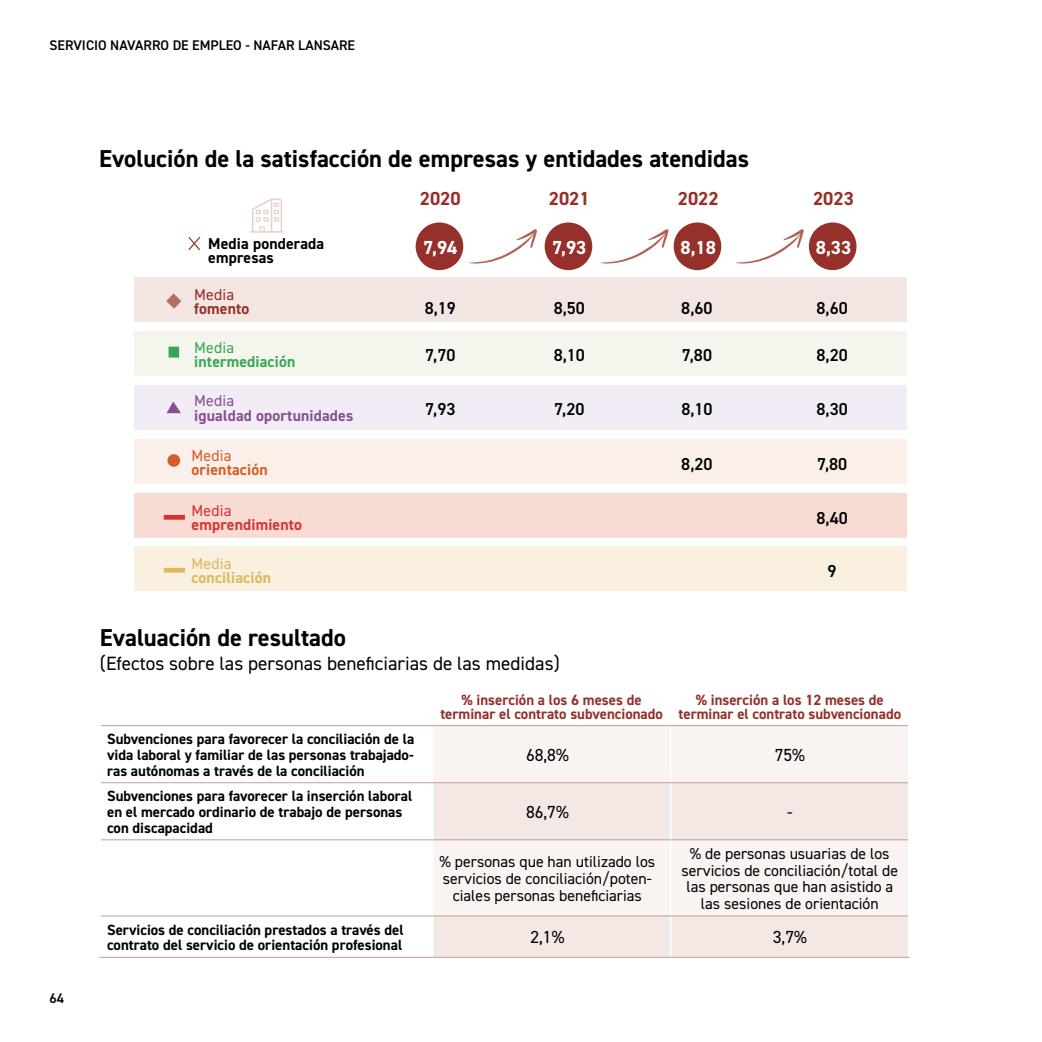
<style>
.page{position:relative;width:1042px;height:1042px;background:#fff}
.page>*{position:absolute;margin:0;border:0;box-sizing:border-box;transform-origin:0 0}
.t1{font:700 24.5px "DIN2014";color:#000}
.t2{font:19.25px "DIN2014";color:#000}
.t3{font:700 18.9px "DIN2014";color:#96302a}
.t4{font:700 18.9px "DIN2014";color:#fff}
.t5{font:17.5px "DIN2014";color:#000}
.t6{font:600 17.32px "DIN2014";color:#000}
.t7{font:15.75px/16.6px "DIN2014";color:#000;text-align:center}
.t8{font:700 15.75px/14.2px "DIN2014";letter-spacing:.01em;color:#000}
.t9{font:700 15.75px "DIN2014";letter-spacing:.01em;color:#865090}
.t10{font:700 15.75px "DIN2014";letter-spacing:.01em;color:#3aa655}
.t11{font:700 15.75px "DIN2014";letter-spacing:.01em;color:#d53435}
.t12{font:700 15.75px "DIN2014";letter-spacing:.01em;color:#deb85b}
.t13{font:700 15.75px "DIN2014";letter-spacing:.01em;color:#d45c2a}
.t14{font:700 15.75px "DIN2014";letter-spacing:.01em;color:#96302a}
.t15{font:15.75px "DIN2014";letter-spacing:.01em;color:#96302a}
.t16{font:15.75px "DIN2014";letter-spacing:.01em;color:#3aa655}
.t17{font:15.75px "DIN2014";letter-spacing:.01em;color:#865090}
.t18{font:15.75px "DIN2014";letter-spacing:.01em;color:#d45c2a}
.t19{font:15.75px "DIN2014";letter-spacing:.01em;color:#d53435}
.t20{font:15.75px "DIN2014";letter-spacing:.01em;color:#deb85b}
.t21{font:700 14.88px/15.8px "DIN2014";color:#000}
.t22{font:700 14.88px/14px "DIN2014";color:#96302a;text-align:center}
.t23{font:600 14px "DIN2014";color:#000}
</style>
<div class="page">
<div style="left:134px;top:439px;width:773px;height:44px;background:#fbf0e9"></div>
<div style="left:134px;top:493px;width:773px;height:45px;background:#f8dcd3"></div>
<div style="left:134px;top:546px;width:773px;height:45px;background:#f9f0e0"></div>
<div style="left:134px;top:277px;width:773px;height:45px;background:#f2e5e2"></div>
<div style="left:134px;top:331px;width:773px;height:45px;background:#f4f6ee"></div>
<div style="left:134px;top:385px;width:773px;height:45px;background:#f1ecf5"></div>
<svg style="left:469px;top:229px;width:68px;height:35px"></svg>
<svg style="left:601px;top:229px;width:67px;height:35px"></svg>
<svg style="left:736px;top:229px;width:68px;height:35px"></svg>
<svg style="left:250px;top:198px;width:34px;height:35px"></svg>
<div style="left:433px;top:726px;width:475px;height:56px;background:#f9f4f2"></div>
<svg style="left:433px;top:783px;width:475px;height:174px;fill:#f3e8e4"></svg>
<hr style="left:670px;top:726px;width:1px;height:56px;background:#fff">
<hr style="left:670px;top:783px;width:1px;height:56px;background:#fff">
<hr style="left:670px;top:840px;width:1px;height:75px;background:#fff">
<hr style="left:670px;top:916px;width:1px;height:41px;background:#fff">
<hr style="left:101px;top:782px;width:331px;height:1px;background:#c79b8e">
<hr style="left:432px;top:782px;width:239px;height:1px;background:#c79b8e">
<hr style="left:671px;top:782px;width:237px;height:1px;background:#c79b8e">
<hr style="left:101px;top:839px;width:331px;height:1px;background:#c79b8e">
<hr style="left:432px;top:839px;width:239px;height:1px;background:#c79b8e">
<hr style="left:671px;top:839px;width:237px;height:1px;background:#c79b8e">
<hr style="left:101px;top:915px;width:331px;height:1px;background:#c79b8e">
<hr style="left:432px;top:915px;width:239px;height:1px;background:#c79b8e">
<hr style="left:671px;top:915px;width:237px;height:1px;background:#c79b8e">
<hr style="left:99px;top:957px;width:333px;height:1px;background:#c79b8e">
<hr style="left:432px;top:957px;width:239px;height:1px;background:#c79b8e">
<hr style="left:671px;top:957px;width:239px;height:1px;background:#c79b8e">
<hr style="left:101px;top:725px;width:331px;height:1px;background:#c79b8e">
<hr style="left:432px;top:725px;width:239px;height:1px;background:#c79b8e">
<hr style="left:671px;top:725px;width:237px;height:1px;background:#c79b8e">
<svg style="left:188px;top:237px;width:13px;height:14px"></svg>
<svg style="left:166px;top:293px;width:15px;height:16px"></svg>
<div style="left:168px;top:347px;width:11px;height:11px;background:#3aa655"></div>
<div style="left:416px;top:222px;width:47px;height:48px;background:#96302a;border-radius:50%"></div>
<div style="left:545px;top:222px;width:47px;height:48px;background:#96302a;border-radius:50%"></div>
<div style="left:674px;top:222px;width:47px;height:48px;background:#96302a;border-radius:50%"></div>
<div style="left:809px;top:222px;width:47px;height:48px;background:#96302a;border-radius:50%"></div>
<svg style="left:167px;top:401px;width:14px;height:12px"></svg>
<div style="left:167px;top:454px;width:13px;height:13px;background:#d45c2a;border-radius:50%"></div>
<div style="left:164px;top:515px;width:21px;height:5px;background:#d53435"></div>
<hr style="left:164px;top:568px;width:21px;height:4px;background:#deb85b">
<p class="t23" style="left:50px;top:36px;width:307px">SERVICIO NAVARRO DE EMPLEO - NAFAR LANSARE</p>
<h1 class="t1" style="left:99px;top:142px;width:651px">Evolución de la satisfacción de empresas y entidades atendidas</h1>
<p class="t8" style="left:208px;top:236px;width:117px">Media ponderada empresas</p>
<p class="t15" style="left:194px;top:284px;width:41px">Media</p>
<p class="t14" style="left:194px;top:298px;width:57px">fomento</p>
<p class="t16" style="left:194px;top:337px;width:41px">Media</p>
<p class="t10" style="left:194px;top:351px;width:103px">intermediación</p>
<p class="t3" style="left:420px;top:186px;width:42px">2020</p>
<p class="t4" style="left:423px;top:235px;width:36px">7,94</p>
<p class="t3" style="left:549px;top:186px;width:42px">2021</p>
<p class="t4" style="left:552px;top:235px;width:36px">7,93</p>
<p class="t3" style="left:678px;top:186px;width:42px">2022</p>
<p class="t3" style="left:813px;top:186px;width:42px">2023</p>
<p class="t4" style="left:680px;top:235px;width:37px">8,18</p>
<p class="t4" style="left:816px;top:235px;width:37px">8,33</p>
<p class="t6" style="left:425px;top:296px;width:33px">8,19</p>
<p class="t6" style="left:554px;top:296px;width:33px">8,50</p>
<p class="t6" style="left:681px;top:296px;width:33px">8,60</p>
<p class="t6" style="left:816px;top:296px;width:33px">8,60</p>
<p class="t6" style="left:425px;top:344px;width:32px">7,70</p>
<p class="t6" style="left:554px;top:344px;width:33px">8,10</p>
<p class="t6" style="left:682px;top:344px;width:32px">7,80</p>
<p class="t6" style="left:816px;top:344px;width:33px">8,20</p>
<p class="t17" style="left:194px;top:391px;width:41px">Media</p>
<p class="t9" style="left:194px;top:405px;width:161px">igualdad oportunidades</p>
<p class="t6" style="left:425px;top:398px;width:32px">7,93</p>
<p class="t6" style="left:554px;top:398px;width:32px">7,20</p>
<p class="t6" style="left:681px;top:398px;width:33px">8,10</p>
<p class="t6" style="left:816px;top:398px;width:33px">8,30</p>
<p class="t18" style="left:192px;top:446px;width:41px">Media</p>
<p class="t13" style="left:192px;top:459px;width:78px">orientación</p>
<p class="t19" style="left:192px;top:500px;width:41px">Media</p>
<p class="t11" style="left:192px;top:514px;width:112px">emprendimiento</p>
<p class="t20" style="left:192px;top:553px;width:41px">Media</p>
<p class="t12" style="left:192px;top:567px;width:81px">conciliación</p>
<p class="t6" style="left:681px;top:452px;width:33px">8,20</p>
<p class="t6" style="left:817px;top:452px;width:32px">7,80</p>
<p class="t6" style="left:816px;top:507px;width:33px">8,40</p>
<p class="t6" style="left:827px;top:560px;width:11px">9</p>
<h1 class="t1" style="left:100px;top:621px;width:248px">Evaluación de resultado</h1>
<p class="t2" style="left:100px;top:652px;width:461px">(Efectos sobre las personas beneficiarias de las medidas)</p>
<p class="t21" style="left:107px;top:731px;width:309px;text-align:justify">Subvenciones para favorecer la conciliación de la vida laboral y familiar de las personas trabajado&shy;ras autónomas a través de la conciliación</p>
<p class="t21" style="left:107px;top:788px;width:307px">Subvenciones para favorecer la inserción laboral en el mercado ordinario de trabajo de personas con discapacidad</p>
<p class="t22" style="left:440px;top:692px;width:224px">% inserción a los 6 meses de terminar el contrato subvencionado</p>
<p class="t22" style="left:678px;top:692px;width:224px">% inserción a los 12 meses de terminar el contrato subvencionado</p>
<p class="t5" style="left:526px;top:744px;width:44px">68,8%</p>
<p class="t5" style="left:775px;top:744px;width:32px">75%</p>
<p class="t5" style="left:526px;top:801px;width:44px">86,7%</p>
<p class="t5" style="left:787px;top:801px;width:7px">-</p>
<p class="t7" style="left:439px;top:853px;width:217px">% personas que han utilizado los servicios de conciliación/poten&shy;ciales personas beneficiarias</p>
<p class="t7" style="left:681px;top:845px;width:218px">% de personas usuarias de los servicios de conciliación/total de las personas que han asistido a las sesiones de orientación</p>
<p class="t23" style="left:50px;top:989px;width:16px">64</p>
<p class="t21" style="left:107px;top:921px;width:298px">Servicios de conciliación prestados a través del contrato del servicio de orientación profesional</p>
<p class="t5" style="left:530px;top:926px;width:35px">2,1%</p>
<p class="t5" style="left:773px;top:926px;width:35px">3,7%</p>
</div>
